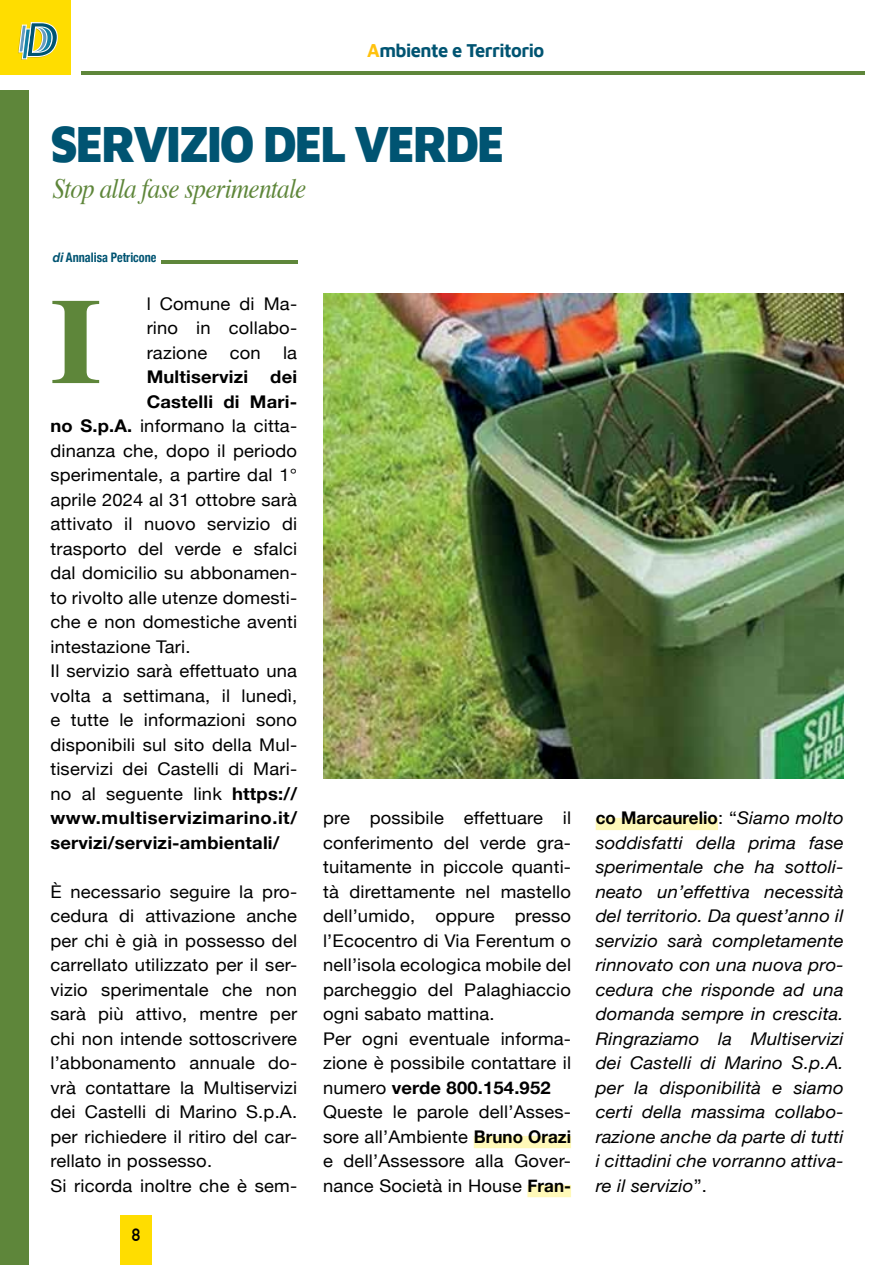
<style>
.page{position:relative;width:893px;height:1265px;background:#fff}
.page>*{position:absolute;margin:0;border:0;box-sizing:border-box;transform-origin:0 0}
.t1{font:700 121.62px "Times";color:#5e863a;scale:1.1 1}
.t2{font:900 52.5px "Maven Pro";letter-spacing:-.05em;color:#005472;scale:.89 1}
.t3{font:italic 28px "Times";letter-spacing:-.03em;color:#5e863a;scale:.9 1}
.t4{font:700 19.25px "Maven Pro";letter-spacing:-.03em;color:#005472;scale:.95 1}
.t5{font:17.5px/24.5px "Helvetica Neue";letter-spacing:.01em;color:#000;scale:1.05 1}
.t6{font:italic 17.5px/24.5px "Helvetica Neue";letter-spacing:.01em;color:#000;text-align:justify;scale:1.06 1}
.t7{font:700 17.5px "Helvetica Neue";letter-spacing:.01em;color:#000;scale:1.05 1}
.t8{font:700 17.5px "Helvetica Neue";letter-spacing:.03em;color:#000;scale:1.05 1}
.t9{font:700 17.5px "DIN Alternate";color:#000}
.t10{font:700 condensed 13.12px "Helvetica Neue";color:#005472;scale:.93 1}
.s1{color:#ffc20e}
.s2{font-style:italic;font-stretch:normal}
.s3{font-weight:700}
.s4{font-weight:700;font-style:normal}
.s5{font-style:normal}
</style>
<div class="page">
<hr style="left:81px;top:71px;width:784px;height:3px;background:#5e863a">
<div style="left:0;top:90px;width:28px;height:1175px;background:#5e863a"></div>
<div style="left:0;top:0;width:71px;height:75px;background:#fd0"></div>
<svg style="left:18px;top:22px;width:40px;height:38px"></svg>
<div style="left:120px;top:1215px;width:31px;height:50px;background:#fd0"></div>
<div style="left:474px;top:1136px;width:97px;height:12px;background:#fff9b8"></div>
<div style="left:527px;top:1185px;width:44px;height:12px;background:#fff9b8"></div>
<div style="left:596px;top:818px;width:122px;height:12px;background:#fff9b8"></div>
<hr style="left:162px;top:260px;width:136px;height:4px;background:#5e863a">
<img style="left:323px;top:293px;width:521px;height:486px">
<p class="t4" style="left:367px;top:37px;width:188px"><span class="s1">A</span>mbiente e Territorio</p>
<h2 class="t2" style="left:50px;top:107px;width:512px">SERVIZIO DEL VERDE</h2>
<h3 class="t3" style="left:52px;top:165px;width:284px">Stop alla fase sperimentale</h3>
<p class="t10" style="left:53px;top:247px;width:113px"><span class="s2">di</span> Annalisa Petricone</p>
<p class="t5" style="left:147px;top:291px;width:145px;text-align:justify">l Comune di Ma&shy;rino in collabo&shy;razione</p>
<h1 class="t1" style="left:50px;top:226px;width:49px">I</h1>
<p class="t5" style="left:230px;top:340px;width:31px">con</p>
<p class="t5" style="left:283px;top:340px;width:15px">la</p>
<p class="t7" style="left:147px;top:363px;width:98px">Multiservizi</p>
<p class="t7" style="left:270px;top:363px;width:27px">dei</p>
<p class="t7" style="left:147px;top:388px;width:145px">Castelli di Mari-</p>
<p class="t5" style="left:50px;top:414px;width:237px"><span class="s3">no S.p.A.</span> informano la citta-</p>
<p class="t5" style="left:50px;top:438px;width:237px">dinanza che, dopo il periodo</p>
<p class="t5" style="left:50px;top:463px;width:237px">sperimentale, a partire dal 1°</p>
<p class="t5" style="left:50px;top:487px;width:237px">aprile 2024 al 31 ottobre sarà</p>
<p class="t5" style="left:50px;top:512px;width:237px">attivato il nuovo servizio di</p>
<p class="t5" style="left:50px;top:536px;width:237px">trasporto del verde e sfalci</p>
<p class="t5" style="left:50px;top:561px;width:237px">dal domicilio su abbonamen-</p>
<p class="t5" style="left:50px;top:585px;width:237px">to rivolto alle utenze domesti-</p>
<p class="t5" style="left:50px;top:610px;width:237px">che e non domestiche aventi</p>
<p class="t5" style="left:50px;top:634px;width:135px">intestazione Tari.</p>
<p class="t5" style="left:50px;top:659px;width:237px">Il servizio sarà effettuato una</p>
<p class="t5" style="left:50px;top:683px;width:237px">volta a settimana, il lunedì,</p>
<p class="t5" style="left:50px;top:708px;width:237px">e tutte le informazioni sono</p>
<p class="t5" style="left:50px;top:732px;width:237px">disponibili sul sito della Mul-</p>
<p class="t5" style="left:50px;top:757px;width:237px">tiservizi dei Castelli di Mari-</p>
<p class="t5" style="left:50px;top:781px;width:237px">no al seguente link <span class="s3">https://</span></p>
<p class="t8" style="left:50px;top:804px;width:236px">www.multiservizimarino.it/</p>
<p class="t7" style="left:50px;top:829px;width:220px">servizi/servizi-ambientali/</p>
<p class="t5" style="left:50px;top:879px;width:237px">È necessario seguire la pro&shy;cedura di attivazione anche per chi è già in possesso del carrellato utilizzato per il ser&shy;vizio sperimentale che non sarà più attivo, mentre per chi non intende sottoscrivere l’abbonamento annuale do&shy;vrà contattare la Multiservizi dei Castelli di Marino S.p.A. per richiedere il ritiro del car&shy;rellato in possesso.<br>Si ricorda inoltre che è sem-</p>
<p class="t9" style="left:132px;top:1222px;width:10px">8</p>
<p class="t5" style="left:323px;top:805px;width:238px">pre possibile effettuare il conferimento del verde gra&shy;tuitamente in piccole quanti&shy;tà direttamente nel mastello dell’umido, oppure presso l’Ecocentro di Via Ferentum o nell’isola ecologica mobile del parcheggio del Palaghiaccio ogni sabato mattina.<br>Per ogni eventuale informa&shy;zione è possibile contattare il numero <span class="s3">verde 800.154.952<br></span>Queste le parole dell’Asses&shy;sore all’Ambiente <span class="s3">Bruno Orazi </span>e dell’Assessore alla Gover&shy;nance Società in House <span class="s3">Fran-</span></p>
<p class="t6" style="left:596px;top:806px;width:236px"><span class="s4">co Marcaurelio</span><span class="s5">: “</span>Siamo molto soddisfatti della prima fase sperimentale che ha sottoli&shy;neato un’effettiva necessità del territorio. Da quest’anno il servizio sarà completamente rinnovato con una nuova pro&shy;cedura che risponde ad una domanda sempre in crescita.<br>Ringraziamo la Multiservizi dei Castelli di Marino S.p.A. per la disponibilità e siamo certi della massima collabo&shy;razione anche da parte di tutti i cittadini che vorranno attiva&shy;re il servizio<span class="s5">”.</span></p>
</div>
